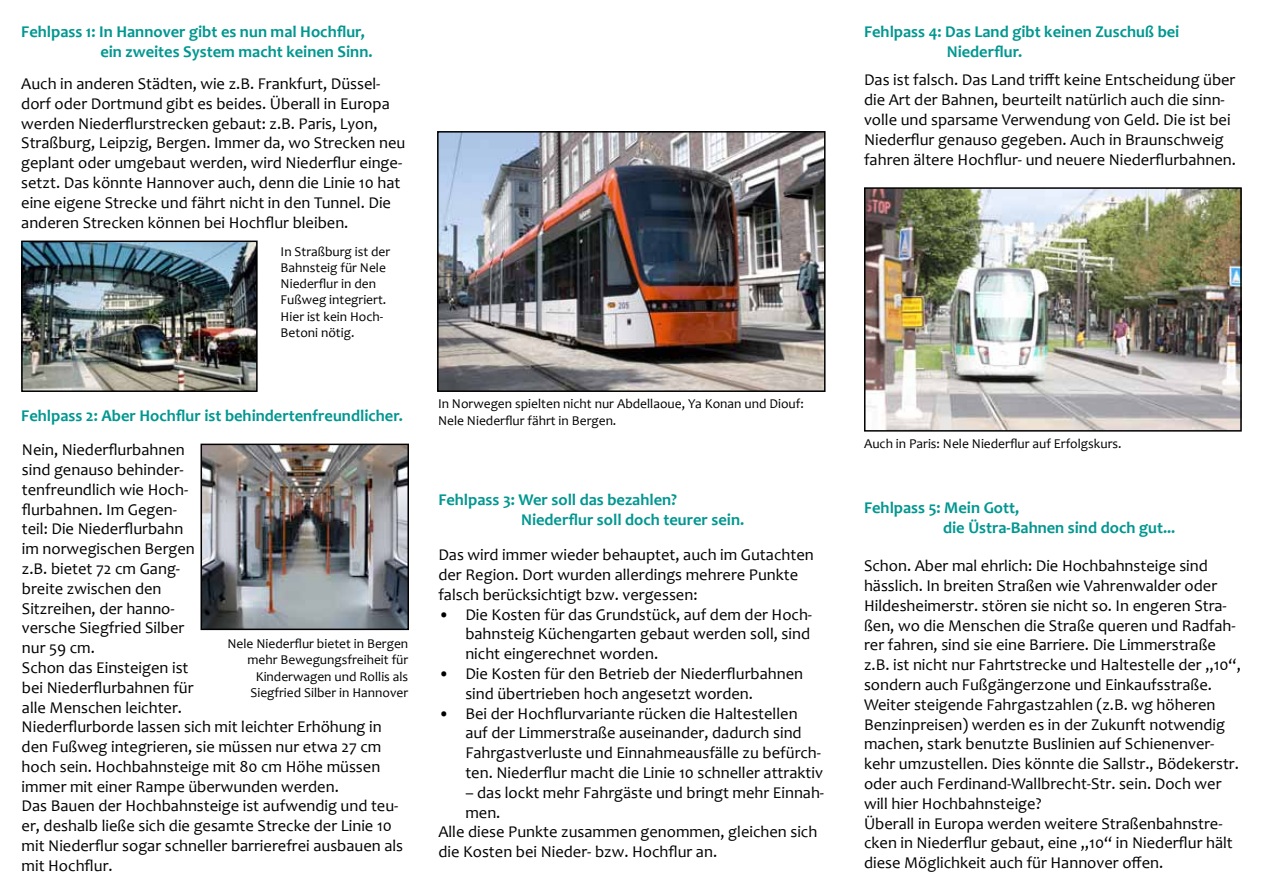
<style>
.page{position:relative;width:1263px;height:893px;background:#fff}
.page>*{position:absolute;margin:0;border:0;box-sizing:border-box;transform-origin:0 0}
.t1{font:16.5px/19.8px "Candara";color:#000}
.t2{font:700 16.5px/19.8px "Candara";color:#009790}
.t3{font:13.5px/16.2px "Candara";color:#000}
</style>
<div class="page">
<img style="left:440px;top:134px;width:382px;height:255px">
<div style="left:437px;top:131px;width:388px;height:261px;border:2px solid #000"></div>
<img style="left:204px;top:447px;width:202px;height:180px">
<div style="left:201px;top:444px;width:208px;height:186px;border:2px solid #000"></div>
<img style="left:24px;top:244px;width:231px;height:145px">
<div style="left:21px;top:241px;width:237px;height:151px;border:2px solid #000"></div>
<img style="left:867px;top:190px;width:372px;height:239px">
<div style="left:864px;top:187px;width:378px;height:245px;border:2px solid #000"></div>
<p class="t2" style="left:100px;top:22px;width:274px;text-indent:-79px">Fehlpass 1: In Hannover gibt es nun mal Hochflur, ein zweites System macht keinen Sinn.</p>
<p class="t1" style="left:21px;top:74px;width:386px">Auch in anderen Städten, wie z.B. Frankfurt, Düssel&shy;dorf oder Dortmund gibt es beides. Überall in Europa werden Niederflurstrecken gebaut: z.B. Paris, Lyon, Straßburg, Leipzig, Bergen. Immer da, wo Strecken neu geplant oder umgebaut werden, wird Niederflur einge&shy;setzt. Das könnte Hannover auch, denn die Linie 10 hat eine eigene Strecke und fährt nicht in den Tunnel. Die anderen Strecken können bei Hochflur bleiben.</p>
<p class="t3" style="left:281px;top:243px;width:111px">In Straßburg ist der<br>Bahnsteig für Nele<br>Niederflur in den<br>Fußweg integriert.<br>Hier ist kein Hoch-<br>Betoni nötig.</p>
<p class="t2" style="left:21px;top:405px;width:383px">Fehlpass 2: Aber Hochflur ist behindertenfreundlicher.</p>
<p class="t1" style="left:22px;top:440px;width:174px">Nein, Niederflurbahnen sind genauso behinder&shy;tenfreundlich wie Hoch&shy;flurbahnen. Im Gegen&shy;teil: Die Niederflurbahn im norwegischen Bergen z.B. bietet 72 cm Gang&shy;breite zwischen den<br>Sitzreihen, der hanno&shy;versche Siegfried Silber nur 59 cm.<br>Schon das Einsteigen ist bei Niederflurbahnen für alle Menschen leichter.</p>
<p class="t3" style="left:227px;top:636px;width:182px;text-align:right">Nele Niederflur bietet in Bergen mehr Bewegungsfreiheit für<br>Kinderwagen und Rollis als<br>Siegfried Silber in Hannover</p>
<p class="t1" style="left:22px;top:717px;width:383px">Niederflurborde lassen sich mit leichter Erhöhung in den Fußweg integrieren, sie müssen nur etwa 27 cm hoch sein. Hochbahnsteige mit 80 cm Höhe müssen immer mit einer Rampe überwunden werden.<br>Das Bauen der Hochbahnsteige ist aufwendig und teu&shy;er, deshalb ließe sich die gesamte Strecke der Linie 10 mit Niederflur sogar schneller barrierefrei ausbauen als mit Hochflur.</p>
<p class="t3" style="left:438px;top:396px;width:367px">In Norwegen spielten nicht nur Abdellaoue, Ya Konan und Diouf:<br>Nele Niederflur fährt in Bergen.</p>
<p class="t2" style="left:521px;top:489px;width:225px;text-indent:-83px">Fehlpass 3: Wer soll das bezahlen?<br>Niederflur soll doch teurer sein.</p>
<p class="t1" style="left:438px;top:545px;width:377px">Das wird immer wieder behauptet, auch im Gutachten der Region. Dort wurden allerdings mehrere Punkte falsch berücksichtigt bzw. vergessen:</p>
<p class="t1" style="left:465px;top:604px;width:348px;text-align:justify;text-indent:-27px">• Die Kosten für das Grundstück, auf dem der Hoch&shy;bahnsteig Küchengarten gebaut werden soll, sind nicht eingerechnet worden.</p>
<p class="t1" style="left:465px;top:664px;width:339px;text-indent:-27px">• Die Kosten für den Betrieb der Niederflurbahnen sind übertrieben hoch angesetzt worden.</p>
<p class="t1" style="left:465px;top:703px;width:359px;text-indent:-27px">• Bei der Hochflurvariante rücken die Haltestellen auf der Limmerstraße auseinander, dadurch sind Fahrgastverluste und Einnahmeausfälle zu befürch&shy;ten. Niederflur macht die Linie 10 schneller attraktiv</p>
<p class="t1" style="left:465px;top:782px;width:360px">– das lockt mehr Fahrgäste und bringt mehr Einnah-</p>
<p class="t1" style="left:465px;top:802px;width:37px">men.</p>
<p class="t1" style="left:438px;top:822px;width:380px">Alle diese Punkte zusammen genommen, gleichen sich</p>
<p class="t1" style="left:438px;top:842px;width:280px">die Kosten bei Nieder- bzw. Hochflur an.</p>
<p class="t2" style="left:947px;top:22px;width:234px;text-indent:-83px">Fehlpass 4: Das Land gibt keinen Zuschuß bei<br>Niederflur.</p>
<p class="t1" style="left:864px;top:70px;width:373px">Das ist falsch. Das Land trifft keine Entscheidung über die Art der Bahnen, beurteilt natürlich auch die sinn&shy;volle und sparsame Verwendung von Geld. Die ist bei Niederflur genauso gegeben. Auch in Braunschweig fahren ältere Hochflur- und neuere Niederflurbahnen.</p>
<p class="t3" style="left:864px;top:436px;width:259px">Auch in Paris: Nele Niederflur auf Erfolgskurs.</p>
<p class="t2" style="left:943px;top:498px;width:234px;text-indent:-79px">Fehlpass 5: Mein Gott,<br>die Üstra-Bahnen sind doch gut...</p>
<p class="t1" style="left:864px;top:556px;width:378px">Schon. Aber mal ehrlich: Die Hochbahnsteige sind hässlich. In breiten Straßen wie Vahrenwalder oder Hildesheimerstr. stören sie nicht so. In engeren Stra&shy;ßen, wo die Menschen die Straße queren und Radfah&shy;rer fahren, sind sie eine Barriere. Die Limmerstraße z.B. ist nicht nur Fahrtstrecke und Haltestelle der „10“, sondern auch Fußgängerzone und Einkaufsstraße.<br>Weiter steigende Fahrgastzahlen (z.B. wg höheren Benzinpreisen) werden es in der Zukunft notwendig machen, stark benutzte Buslinien auf Schienenver&shy;kehr umzustellen. Dies könnte die Sallstr., Bödekerstr. oder auch Ferdinand-Wallbrecht-Str. sein. Doch wer will hier Hochbahnsteige?<br>Überall in Europa werden weitere Straßenbahnstre&shy;cken in Niederflur gebaut, eine „10“ in Niederflur hält diese Möglichkeit auch für Hannover offen.</p>
</div>
